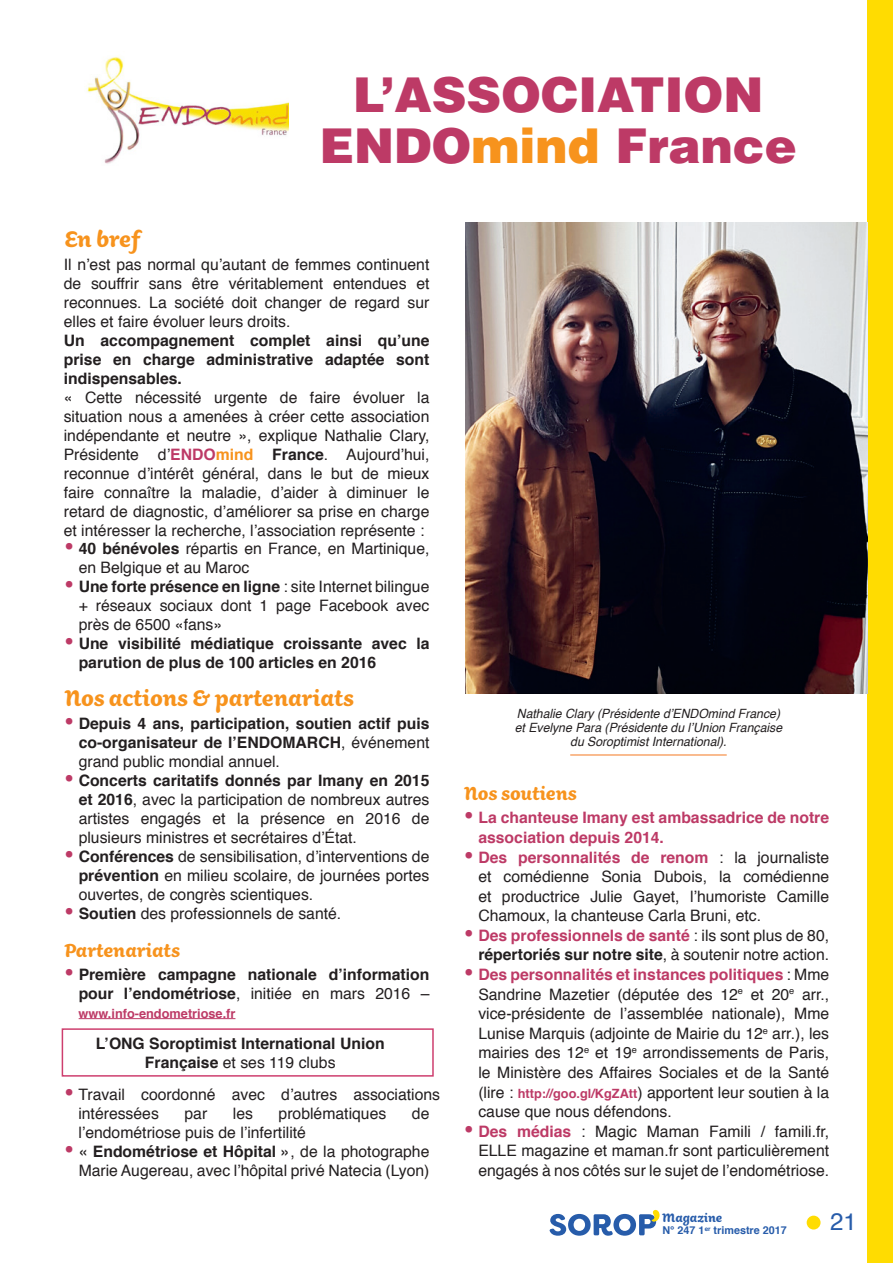
<style>
.page{position:relative;width:893px;height:1263px;background:#fff}
.page>*{position:absolute;margin:0;border:0;box-sizing:border-box;transform-origin:0 0}
.t1{font:700 64.8px "Aisha Latin";color:#ffdc01}
.t2{font:900 48px/51px "Helvetica";color:#bd3a66;text-align:center}
.t3{font:700 36px "Aisha Latin";color:#f7931d}
.t4{font:700 30px "Aisha Latin";color:#f7931d}
.t5{font:24px "Helvetica";color:#275caa}
.t6{font:700 19.5px "Aisha Latin";color:#275caa}
.t7{font:15.75px/18.9px "Helvetica";color:#231f20;text-align:justify}
.t8{font:700 15.75px/18.9px "Helvetica";color:#231f20;text-align:justify}
.t9{font:700 15.75px/19.6px "Helvetica";color:#bd3a66}
.t10{font:italic 12.75px/14.2px "Helvetica";color:#231f20;text-align:center;scale:.96 1}
.t11{font:700 12.75px "Helvetica";color:#bd3a66}
.t12{font:700 10.8px "Helvetica";color:#275caa}
.s1{color:#f7931d}
.s2{font-weight:700;color:#bd3a66}
.s3{font-weight:700;color:#f7931d}
.s4{font-weight:700}
.s5{font-size:30px;color:#bd3a66}
.s6{font-weight:400;font-size:30px;color:#bd3a66}
.s7{font-weight:400}
.s8{font-weight:400;font-size:30px}
.s9{font-weight:700;font-size:12.75px;color:#bd3a66}
</style>
<div class="page">
<svg style="left:549px;top:1214px;width:107px;height:22px"></svg>
<div style="left:62px;top:1028px;width:372px;height:48px;background:#fff;border:2px solid #ce3e6e"></div>
<hr style="left:79px;top:1018px;width:156px;height:1px;background:#bd3a66">
<div style="left:807px;top:1215px;width:13px;height:14px;background:#ffdc01;border-radius:50%"></div>
<div style="left:867px;top:0;width:26px;height:1263px;background:#ffdc01"></div>
<img style="left:87px;top:57px;width:201px;height:107px">
<img style="left:466px;top:222px;width:401px;height:471px">
<hr style="left:570px;top:755px;width:157px;height:1px;background:#f47921">
<h2 class="t2" style="left:319px;top:68px;width:479px">L’ASSOCIATION<br>ENDO<span class="s1">mind</span> France</h2>
<h3 class="t3" style="left:64px;top:214px;width:78px">En bref</h3>
<p class="t7" style="left:64px;top:256px;width:367px">Il n’est pas normal qu’autant de femmes continuent de souffrir sans être véritablement entendues et reconnues. La société doit changer de regard sur elles et faire évoluer leurs droits.</p>
<p class="t8" style="left:64px;top:331px;width:367px">Un accompagnement complet ainsi qu’une prise en charge administrative adaptée sont indispensables.</p>
<p class="t7" style="left:64px;top:388px;width:367px">« Cette nécessité urgente de faire évoluer la situation nous a amenées à créer cette association indépendante et neutre », explique Nathalie Clary, Présidente d’<span class="s2">ENDO</span><span class="s3">mind</span> <span class="s4">France</span>. Aujourd’hui, reconnue d’intérêt général, dans le but de mieux faire connaître la maladie, d’aider à diminuer le retard de diagnostic, d’améliorer sa prise en charge et intéresser la recherche, l’association représente :</p>
<p class="t7" style="left:79px;top:540px;width:352px;text-indent:-15px"><span class="s5">•</span> <span class="s4">40 bénévoles</span> répartis en France, en Martinique, en Belgique et au Maroc</p>
<p class="t7" style="left:79px;top:578px;width:352px;text-indent:-15px"><span class="s5">•</span> <span class="s4">Une forte présence en ligne</span> : site Internet bilingue + réseaux sociaux dont 1 page Facebook avec près de 6500 «fans»</p>
<p class="t8" style="left:79px;top:634px;width:352px;text-indent:-15px"><span class="s6">•</span> Une visibilité médiatique croissante avec la parution de plus de 100 articles en 2016</p>
<h3 class="t3" style="left:64px;top:672px;width:292px">Nos actions &amp; partenariats</h3>
<p class="t8" style="left:79px;top:714px;width:352px;text-indent:-15px"><span class="s6">•</span> Depuis 4 ans, participation, soutien actif puis co-organisateur de l’ENDOMARCH<span class="s7">, événement grand public mondial annuel.</span></p>
<p class="t7" style="left:79px;top:771px;width:352px;text-indent:-15px"><span class="s5">•</span> <span class="s4">Concerts caritatifs donnés par Imany en 2015 et 2016</span>, avec la participation de nombreux autres artistes engagés et la présence en 2016 de plusieurs ministres et secrétaires d’État.</p>
<p class="t7" style="left:79px;top:847px;width:352px;text-indent:-15px"><span class="s5">•</span> <span class="s4">Conférences</span> de sensibilisation, d’interventions de <span class="s4">prévention</span> en milieu scolaire, de journées portes ouvertes, de congrès scientiques.</p>
<p class="t7" style="left:64px;top:904px;width:279px"><span class="s5">•</span> <span class="s4">Soutien</span> des professionnels de santé.</p>
<h3 class="t4" style="left:64px;top:929px;width:118px">Partenariats</h3>
<p class="t8" style="left:64px;top:965px;width:367px;text-align:right"><span class="s6">•</span> Première campagne nationale d’information pour l’endométriose<span class="s7">, initiée en mars 2016 –</span></p>
<p class="t11" style="left:79px;top:1003px;width:158px">www.info-endometriose.fr</p>
<p class="t8" style="left:96px;top:1034px;width:290px;text-align:center">L’ONG Soroptimist International Union<br>Française <span class="s7">et ses 119 clubs</span></p>
<p class="t7" style="left:78px;top:1085px;width:363px;text-indent:-15px"><span class="s5">•</span> Travail coordonné avec d’autres associations intéressées</p>
<p class="t7" style="left:185px;top:1104px;width:24px">par</p>
<p class="t7" style="left:233px;top:1104px;width:22px">les</p>
<p class="t7" style="left:279px;top:1104px;width:109px">problématiques</p>
<p class="t7" style="left:412px;top:1104px;width:19px">de</p>
<p class="t7" style="left:78px;top:1123px;width:229px">l’endométriose puis de l’infertilité</p>
<p class="t7" style="left:64px;top:1142px;width:367px;text-align:right"><span class="s5">•</span> <span class="s4">« Endométriose et Hôpital »</span>, de la photographe<br>Marie Augereau, avec l’hôpital privé Natecia (Lyon)</p>
<p class="t10" style="left:515px;top:706px;width:280px">Nathalie Clary (Présidente d’ENDOmind France) et Evelyne Para (Présidente du l’Union Française du Soroptimist International).</p>
<h3 class="t4" style="left:463px;top:772px;width:115px">Nos soutiens</h3>
<p class="t9" style="left:478px;top:808px;width:352px;text-indent:-15px"><span class="s8">•</span> La chanteuse Imany est ambassadrice de notre association depuis 2014.</p>
<p class="t7" style="left:478px;top:848px;width:352px;line-height:19.6px;text-indent:-15px"><span class="s5">•</span> <span class="s2">Des personnalités de renom</span> : la journaliste et comédienne Sonia Dubois, la comédienne et productrice Julie Gayet, l’humoriste Camille Chamoux, la chanteuse Carla Bruni, etc.</p>
<p class="t7" style="left:463px;top:926px;width:367px;line-height:19.6px;text-align:right"><span class="s5">•</span> <span class="s2">Des professionnels de santé</span> : ils sont plus de 80, <span class="s4">répertoriés sur notre site</span>, à soutenir notre action.</p>
<p class="t7" style="left:478px;top:965px;width:352px;line-height:19.5px;text-indent:-15px"><span class="s5">•</span> <span class="s2">Des personnalités et instances politiques</span> : Mme Sandrine Mazetier (députée des 12<sup>e</sup> et 20<sup>e</sup> arr., vice-présidente de l’assemblée nationale), Mme Lunise Marquis (adjointe de Mairie du 12<sup>e</sup> arr.), les mairies des 12<sup>e</sup> et 19<sup>e</sup> arrondissements de Paris, le Ministère des Affaires Sociales et de la Santé (lire : <span class="s9">http://goo.gl/KgZAtt</span>) apportent leur soutien à la cause que nous défendons.</p>
<p class="t7" style="left:478px;top:1122px;width:352px;line-height:19.6px;text-indent:-15px"><span class="s5">•</span> <span class="s2">Des médias</span> : Magic Maman Famili / famili.fr, ELLE magazine et maman.fr sont particulièrement engagés à nos côtés sur le sujet de l’endométriose.</p>
<h1 class="t1" style="left:650px;top:1182px;width:12px">’</h1>
<p class="t6" style="left:662px;top:1204px;width:62px">Magazine</p>
<p class="t12" style="left:662px;top:1222px;width:126px">N° 247 1<sup>er</sup> trimestre 2017</p>
<h3 class="t5" style="left:830px;top:1203px;width:28px">21</h3>
</div>
